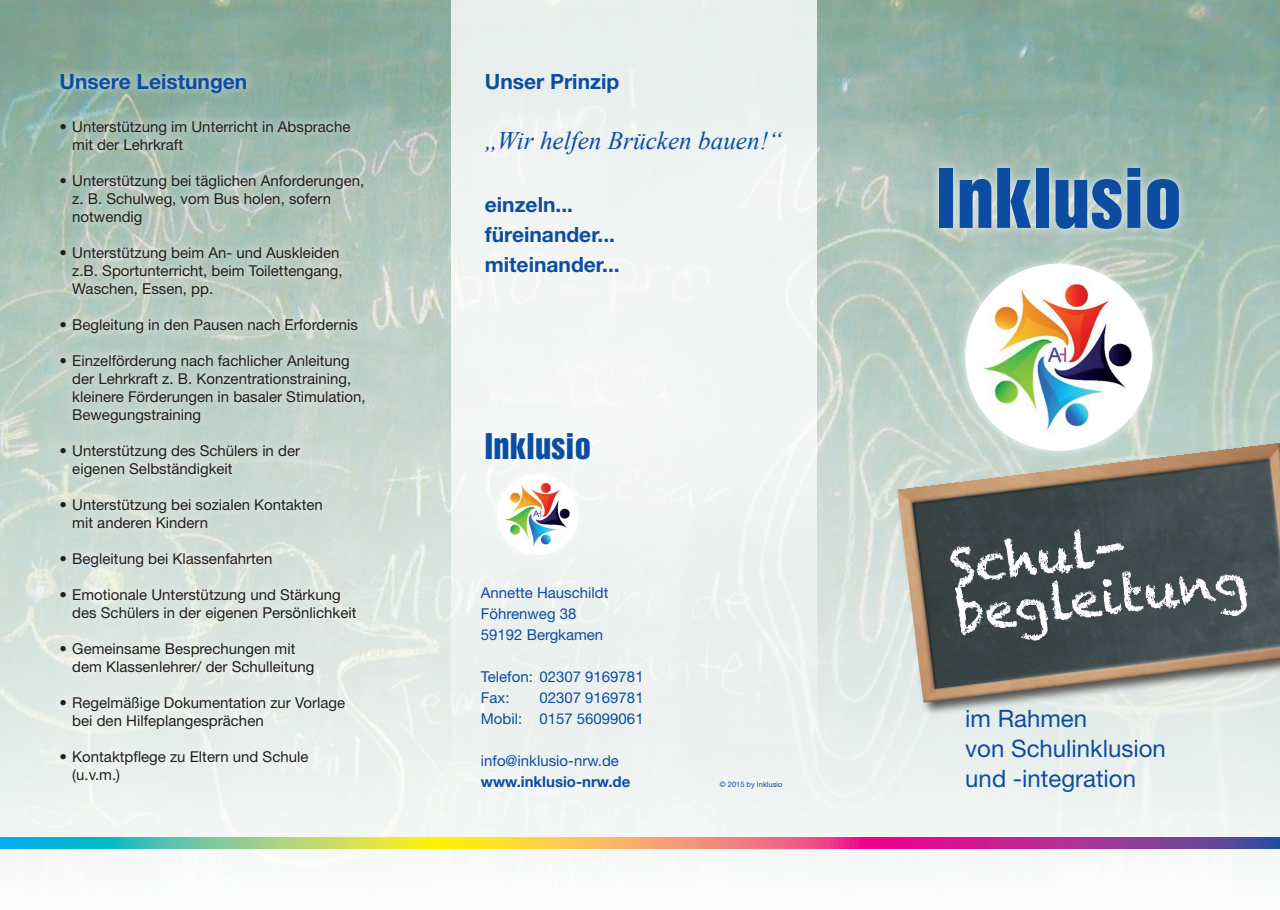
<style>
.page{position:relative;width:1280px;height:910px;background:#fff}
.page>*{position:absolute;margin:0;border:0;box-sizing:border-box;transform-origin:0 0}
.t1{font:75px "Helvetica Inserat LT Std";color:#0d4da1}
.t2{font:49.8px/47.8px "Chalkduster";color:#fff}
.t3{font:32.4px "Helvetica Inserat LT Std";color:#0d4da1}
.t4{font:italic 25.2px "Times New Roman";color:#0d4da1}
.t5{font:24px/30px "Helvetica Neue LT";color:#0d4da1}
.t6{font:700 21px/30px "Helvetica Neue LT";color:#0d4da1}
.t7{font:15px/18px "Helvetica Neue LT";color:#231f20}
.t8{font:15px/21px "Helvetica Neue LT";color:#0d4da1}
.t9{font:700 15px "Helvetica Neue LT";color:#0d4da1}
.t10{font:7.5px "Helvetica Neue LT";color:#0d4da1}
</style>
<div class="page">
<img style="left:0;top:0;width:1280px;height:860px">
<svg style="left:0;top:838px;width:1280px;height:10px;background:#b08882"></svg>
<div style="left:956px;top:254px;width:206px;height:207px;background:#fff;opacity:.75"></div>
<div style="left:965px;top:264px;width:187px;height:187px;background:#fff;border-radius:50%"></div>
<img style="left:968px;top:276px;width:178px;height:163px">
<div style="left:930px;top:158px;width:258px;height:81px;background:#fff;opacity:.75"></div>
<div style="left:451px;top:0;width:365px;height:816px;background:#eff3f1"></div>
<div style="left:51px;top:64px;width:323px;height:727px;background:#fff;opacity:.75"></div>
<div style="left:497px;top:474px;width:81px;height:81px;background:#fff;border-radius:50%"></div>
<img style="left:505px;top:482px;width:70px;height:65px">
<div style="left:476px;top:423px;width:123px;height:45px;background:#f6f8f7"></div>
<div style="left:895px;top:440px;width:385px;height:276px;background:#231f20;opacity:.75"></div>
<img style="left:897px;top:442px;width:383px;height:260px">
<h3 class="t6" style="left:60px;top:66px;width:189px">Unsere Leistungen</h3>
<p class="t7" style="left:72px;top:117px;width:280px;text-indent:-13px">• Unterstützung im Unterricht in Absprache mit der Lehrkraft</p>
<p class="t7" style="left:72px;top:171px;width:293px;text-indent:-13px">• Unterstützung bei täglichen Anforderungen, z. B. Schulweg, vom Bus holen, sofern notwendig</p>
<p class="t7" style="left:72px;top:243px;width:272px;text-indent:-13px">• Unterstützung beim An- und Auskleiden z.B. Sportunterricht, beim Toilettengang,<br>Waschen, Essen, pp.</p>
<p class="t7" style="left:60px;top:315px;width:300px">• Begleitung in den Pausen nach Erfordernis</p>
<p class="t7" style="left:72px;top:351px;width:295px;text-indent:-13px">• Einzelförderung nach fachlicher Anleitung der Lehrkraft z. B. Konzentrationstraining, kleinere Förderungen in basaler Stimulation, Bewegungstraining</p>
<p class="t7" style="left:72px;top:441px;width:229px;text-indent:-13px">• Unterstützung des Schülers in der eigenen Selbständigkeit</p>
<p class="t7" style="left:72px;top:495px;width:252px;text-indent:-13px">• Unterstützung bei sozialen Kontakten mit anderen Kindern</p>
<p class="t7" style="left:60px;top:549px;width:214px">• Begleitung bei Klassenfahrten</p>
<p class="t7" style="left:72px;top:585px;width:286px;text-indent:-13px">• Emotionale Unterstützung und Stärkung des Schülers in der eigenen Persönlichkeit</p>
<p class="t7" style="left:72px;top:639px;width:243px;text-indent:-13px">• Gemeinsame Besprechungen mit dem Klassenlehrer/ der Schulleitung</p>
<p class="t7" style="left:72px;top:693px;width:274px;text-indent:-13px">• Regelmäßige Dokumentation zur Vorlage bei den Hilfeplangesprächen</p>
<p class="t7" style="left:72px;top:747px;width:238px;text-indent:-13px">• Kontaktpflege zu Eltern und Schule (u.v.m.)</p>
<h3 class="t6" style="left:485px;top:66px;width:136px">Unser Prinzip</h3>
<h3 class="t4" style="left:485px;top:123px;width:299px">„Wir helfen Brücken bauen!“</h3>
<h3 class="t6" style="left:485px;top:189px;width:136px">einzeln... füreinander... miteinander...</h3>
<h3 class="t3" style="left:484px;top:426px;width:108px">Inklusio</h3>
<p class="t8" style="left:481px;top:582px;width:129px">Annette Hauschildt<br>Föhrenweg 38<br>59192 Bergkamen</p>
<p class="t8" style="left:481px;top:666px;width:164px">Telefon: 02307 9169781<br>Fax:</p>
<p class="t8" style="left:481px;top:687px;width:164px;text-align:right">02307 9169781<br>Mobil: 0157 56099061</p>
<p class="t8" style="left:481px;top:750px;width:140px">info@inklusio-nrw.de</p>
<p class="t9" style="left:481px;top:772px;width:151px">www.inklusio-nrw.de</p>
<p class="t10" style="left:720px;top:779px;width:64px">© 2015 by Inklusio</p>
<h1 class="t1" style="left:936px;top:154px;width:247px">Inklusio</h1>
<h2 class="t2" style="left:947px;top:544px;width:295px;rotate:-7deg">Schul&shy;begleitung</h2>
<h3 class="t5" style="left:965px;top:703px;width:202px">im Rahmen<br>von Schulinklusion und -integration</h3>
</div>
